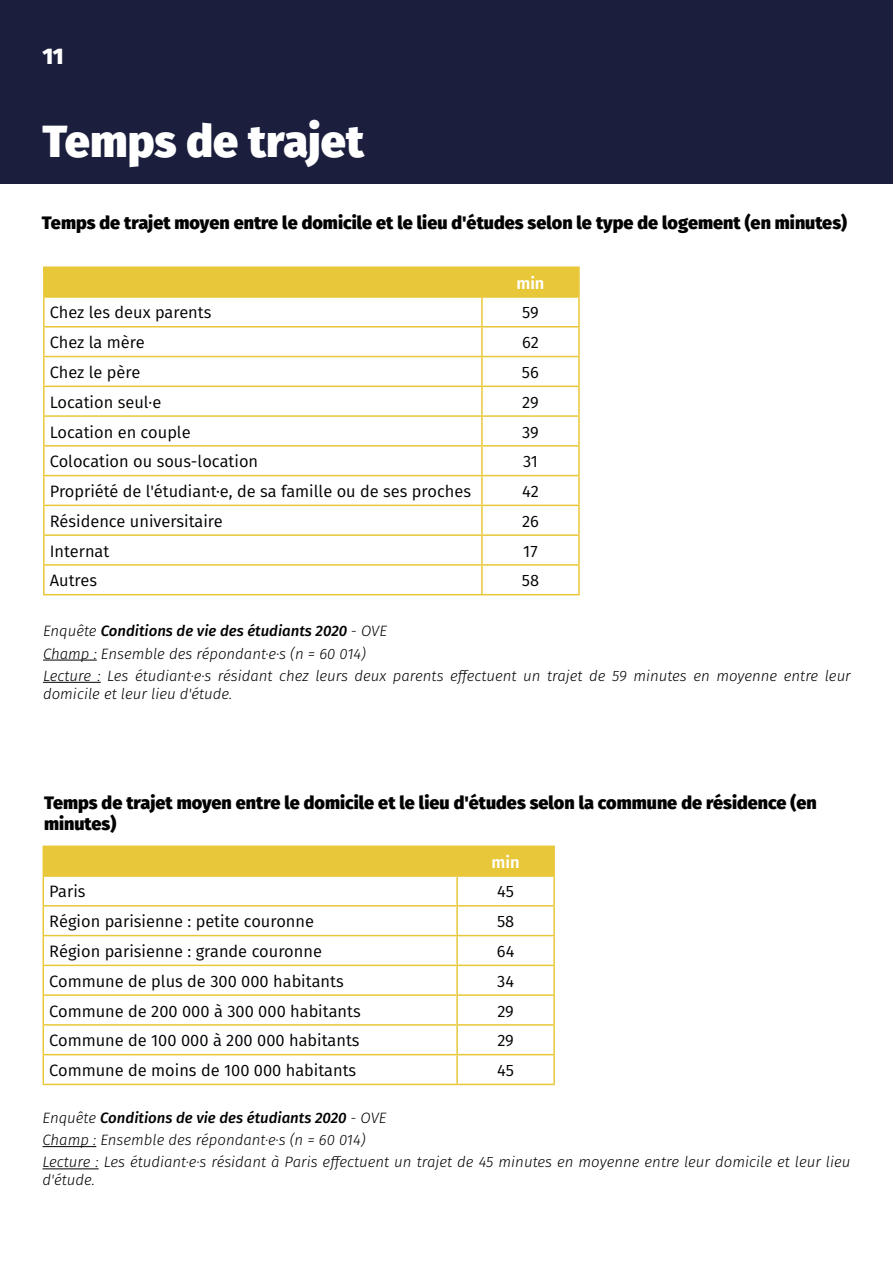
<style>
.page{position:relative;width:893px;height:1263px;background:#fff}
.page>*{position:absolute;margin:0;border:0;box-sizing:border-box;transform-origin:0 0}
.t1{font:800 45px "Fira Sans";color:#fff}
.t2{font:800 22.5px "Fira Sans";color:#fff}
.t3{font:800 18px/21.6px "Fira Sans";color:#020203}
.t4{font:16.5px "Fira Sans";color:#020203}
.t5{font:600 16.5px "Fira Sans";color:#fff}
.t6{font:italic 300 15px/22.2px "Fira Sans";color:#000}
.s1{font-weight:500}
</style>
<div class="page">
<div style="left:0;top:0;width:893px;height:184px;background:#1b1e3d"></div>
<hr style="left:43px;top:660px;width:54px;height:1px;background:#000">
<hr style="left:43px;top:682px;width:58px;height:1px;background:#000">
<div style="left:45px;top:268px;width:533px;height:28px;background:#e8c738"></div>
<hr style="left:43px;top:298px;width:2px;height:28px;background:#e8c738">
<hr style="left:481px;top:298px;width:2px;height:28px;background:#e8c738">
<hr style="left:578px;top:298px;width:2px;height:28px;background:#e8c738">
<hr style="left:43px;top:326px;width:439px;height:1px;background:#e8c738">
<hr style="left:43px;top:327px;width:2px;height:29px;background:#e8c738">
<hr style="left:482px;top:326px;width:98px;height:1px;background:#e8c738">
<hr style="left:481px;top:327px;width:2px;height:29px;background:#e8c738">
<hr style="left:578px;top:327px;width:2px;height:29px;background:#e8c738">
<hr style="left:43px;top:356px;width:439px;height:1px;background:#e8c738">
<hr style="left:43px;top:357px;width:2px;height:29px;background:#e8c738">
<hr style="left:482px;top:356px;width:98px;height:1px;background:#e8c738">
<hr style="left:481px;top:357px;width:2px;height:29px;background:#e8c738">
<hr style="left:578px;top:357px;width:2px;height:29px;background:#e8c738">
<hr style="left:43px;top:386px;width:439px;height:1px;background:#e8c738">
<hr style="left:43px;top:387px;width:2px;height:28px;background:#e8c738">
<hr style="left:482px;top:386px;width:98px;height:1px;background:#e8c738">
<hr style="left:481px;top:387px;width:2px;height:28px;background:#e8c738">
<hr style="left:578px;top:387px;width:2px;height:28px;background:#e8c738">
<hr style="left:43px;top:415px;width:439px;height:2px;background:#e8c738">
<hr style="left:43px;top:417px;width:2px;height:28px;background:#e8c738">
<hr style="left:482px;top:415px;width:98px;height:2px;background:#e8c738">
<hr style="left:481px;top:417px;width:2px;height:28px;background:#e8c738">
<hr style="left:578px;top:417px;width:2px;height:28px;background:#e8c738">
<hr style="left:43px;top:445px;width:439px;height:2px;background:#e8c738">
<hr style="left:43px;top:447px;width:2px;height:28px;background:#e8c738">
<hr style="left:482px;top:445px;width:98px;height:2px;background:#e8c738">
<hr style="left:481px;top:447px;width:2px;height:28px;background:#e8c738">
<hr style="left:578px;top:447px;width:2px;height:28px;background:#e8c738">
<hr style="left:43px;top:475px;width:439px;height:1px;background:#e8c738">
<hr style="left:43px;top:476px;width:2px;height:29px;background:#e8c738">
<hr style="left:482px;top:475px;width:98px;height:1px;background:#e8c738">
<hr style="left:481px;top:476px;width:2px;height:29px;background:#e8c738">
<hr style="left:578px;top:476px;width:2px;height:29px;background:#e8c738">
<hr style="left:43px;top:505px;width:439px;height:1px;background:#e8c738">
<hr style="left:43px;top:506px;width:2px;height:28px;background:#e8c738">
<hr style="left:482px;top:505px;width:98px;height:1px;background:#e8c738">
<hr style="left:481px;top:506px;width:2px;height:28px;background:#e8c738">
<hr style="left:578px;top:506px;width:2px;height:28px;background:#e8c738">
<hr style="left:43px;top:534px;width:439px;height:2px;background:#e8c738">
<hr style="left:43px;top:536px;width:2px;height:28px;background:#e8c738">
<hr style="left:482px;top:534px;width:98px;height:2px;background:#e8c738">
<hr style="left:481px;top:536px;width:2px;height:28px;background:#e8c738">
<hr style="left:578px;top:536px;width:2px;height:28px;background:#e8c738">
<hr style="left:43px;top:564px;width:439px;height:2px;background:#e8c738">
<hr style="left:43px;top:566px;width:2px;height:28px;background:#e8c738">
<hr style="left:482px;top:564px;width:98px;height:2px;background:#e8c738">
<hr style="left:481px;top:566px;width:2px;height:28px;background:#e8c738">
<hr style="left:578px;top:566px;width:2px;height:28px;background:#e8c738">
<hr style="left:43px;top:594px;width:439px;height:1px;background:#e8c738">
<hr style="left:482px;top:594px;width:98px;height:1px;background:#e8c738">
<hr style="left:43px;top:266px;width:439px;height:2px;background:#e8c738">
<hr style="left:43px;top:268px;width:2px;height:28px;background:#e8c738">
<hr style="left:482px;top:266px;width:98px;height:2px;background:#e8c738">
<hr style="left:481px;top:268px;width:2px;height:28px;background:#e8c738">
<hr style="left:578px;top:268px;width:2px;height:28px;background:#e8c738">
<hr style="left:43px;top:296px;width:439px;height:2px;background:#e8c738">
<hr style="left:482px;top:296px;width:98px;height:2px;background:#e8c738">
<hr style="left:43px;top:1146px;width:53px;height:1px;background:#000">
<hr style="left:43px;top:1168px;width:56px;height:1px;background:#000">
<hr style="left:553px;top:877px;width:2px;height:28px;background:#e8c738">
<hr style="left:457px;top:905px;width:98px;height:1px;background:#e8c738">
<hr style="left:553px;top:906px;width:2px;height:29px;background:#e8c738">
<hr style="left:457px;top:935px;width:98px;height:1px;background:#e8c738">
<hr style="left:553px;top:936px;width:2px;height:28px;background:#e8c738">
<hr style="left:457px;top:964px;width:98px;height:2px;background:#e8c738">
<hr style="left:553px;top:966px;width:2px;height:28px;background:#e8c738">
<hr style="left:457px;top:994px;width:98px;height:2px;background:#e8c738">
<hr style="left:553px;top:996px;width:2px;height:28px;background:#e8c738">
<hr style="left:457px;top:1024px;width:98px;height:2px;background:#e8c738">
<hr style="left:553px;top:1026px;width:2px;height:28px;background:#e8c738">
<hr style="left:457px;top:1054px;width:98px;height:1px;background:#e8c738">
<hr style="left:553px;top:1055px;width:2px;height:29px;background:#e8c738">
<hr style="left:43px;top:1084px;width:414px;height:1px;background:#e8c738">
<hr style="left:457px;top:1084px;width:98px;height:1px;background:#e8c738">
<hr style="left:43px;top:845px;width:414px;height:2px;background:#e8c738">
<svg style="left:43px;top:847px;width:511px;height:237px"></svg>
<hr style="left:457px;top:845px;width:98px;height:2px;background:#e8c738">
<hr style="left:456px;top:847px;width:2px;height:28px;background:#e8c738">
<hr style="left:553px;top:847px;width:2px;height:28px;background:#e8c738">
<hr style="left:43px;top:875px;width:414px;height:2px;background:#e8c738">
<hr style="left:457px;top:875px;width:98px;height:2px;background:#e8c738">
<h2 class="t2" style="left:43px;top:36px;width:23px">11</h2>
<h1 class="t1" style="left:43px;top:101px;width:323px">Temps de trajet</h1>
<p class="t3" style="left:42px;top:211px;width:806px">Temps de trajet moyen entre le domicile et le lieu d'études selon le type de logement (en minutes)</p>
<p class="t5" style="left:516px;top:269px;width:30px">min</p>
<p class="t4" style="left:50px;top:300px;width:163px">Chez les deux parents</p>
<p class="t4" style="left:522px;top:300px;width:18px">59</p>
<p class="t4" style="left:50px;top:330px;width:96px">Chez la mère</p>
<p class="t4" style="left:522px;top:330px;width:18px">62</p>
<p class="t4" style="left:50px;top:360px;width:92px">Chez le père</p>
<p class="t4" style="left:522px;top:360px;width:18px">56</p>
<p class="t4" style="left:50px;top:390px;width:113px">Location seul·e</p>
<p class="t4" style="left:522px;top:390px;width:18px">29</p>
<p class="t4" style="left:50px;top:419px;width:142px">Location en couple</p>
<p class="t4" style="left:522px;top:419px;width:18px">39</p>
<p class="t4" style="left:50px;top:449px;width:210px">Colocation ou sous-location</p>
<p class="t4" style="left:523px;top:449px;width:16px">31</p>
<p class="t4" style="left:50px;top:479px;width:423px">Propriété de l'étudiant·e, de sa famille ou de ses proches</p>
<p class="t4" style="left:522px;top:479px;width:18px">42</p>
<p class="t4" style="left:50px;top:509px;width:175px">Résidence universitaire</p>
<p class="t4" style="left:522px;top:509px;width:18px">26</p>
<p class="t4" style="left:50px;top:538px;width:61px">Internat</p>
<p class="t4" style="left:523px;top:538px;width:16px">17</p>
<p class="t4" style="left:50px;top:568px;width:49px">Autres</p>
<p class="t4" style="left:522px;top:568px;width:19px">58</p>
<p class="t6" style="left:43px;top:620px;width:809px">Enquête <span class="s1">Conditions de vie des étudiants 2020</span> - OVE<br>Champ : Ensemble des répondant·e·s (n = 60 014)<br>Lecture : Les étudiant·e·s résidant chez leurs deux parents effectuent un trajet de 59 minutes en moyenne entre leur</p>
<p class="t6" style="left:43px;top:682px;width:191px">domicile et leur lieu d'étude.</p>
<p class="t3" style="left:44px;top:790px;width:774px">Temps de trajet moyen entre le domicile et le lieu d'études selon la commune de résidence (en minutes)</p>
<p class="t5" style="left:492px;top:848px;width:30px">min</p>
<p class="t4" style="left:49px;top:879px;width:38px">Paris</p>
<p class="t4" style="left:497px;top:879px;width:18px">45</p>
<p class="t4" style="left:49px;top:909px;width:266px">Région parisienne : petite couronne</p>
<p class="t4" style="left:497px;top:909px;width:19px">58</p>
<p class="t4" style="left:49px;top:939px;width:274px">Région parisienne : grande couronne</p>
<p class="t4" style="left:497px;top:939px;width:19px">64</p>
<p class="t4" style="left:49px;top:969px;width:296px">Commune de plus de 300 000 habitants</p>
<p class="t4" style="left:497px;top:969px;width:18px">34</p>
<p class="t4" style="left:49px;top:998px;width:313px">Commune de 200 000 à 300 000 habitants</p>
<p class="t4" style="left:497px;top:998px;width:18px">29</p>
<p class="t4" style="left:49px;top:1028px;width:312px">Commune de 100 000 à 200 000 habitants</p>
<p class="t4" style="left:497px;top:1028px;width:18px">29</p>
<p class="t4" style="left:49px;top:1058px;width:308px">Commune de moins de 100 000 habitants</p>
<p class="t4" style="left:497px;top:1058px;width:18px">45</p>
<p class="t6" style="left:43px;top:1106px;width:809px">Enquête <span class="s1">Conditions de vie des étudiants 2020</span> - OVE<br>Champ : Ensemble des répondant·e·s (n = 60 014)<br>Lecture : Les étudiant·e·s résidant à Paris effectuent un trajet de 45 minutes en moyenne entre leur domicile et leur lieu</p>
<p class="t6" style="left:43px;top:1169px;width:54px">d'étude.</p>
</div>
